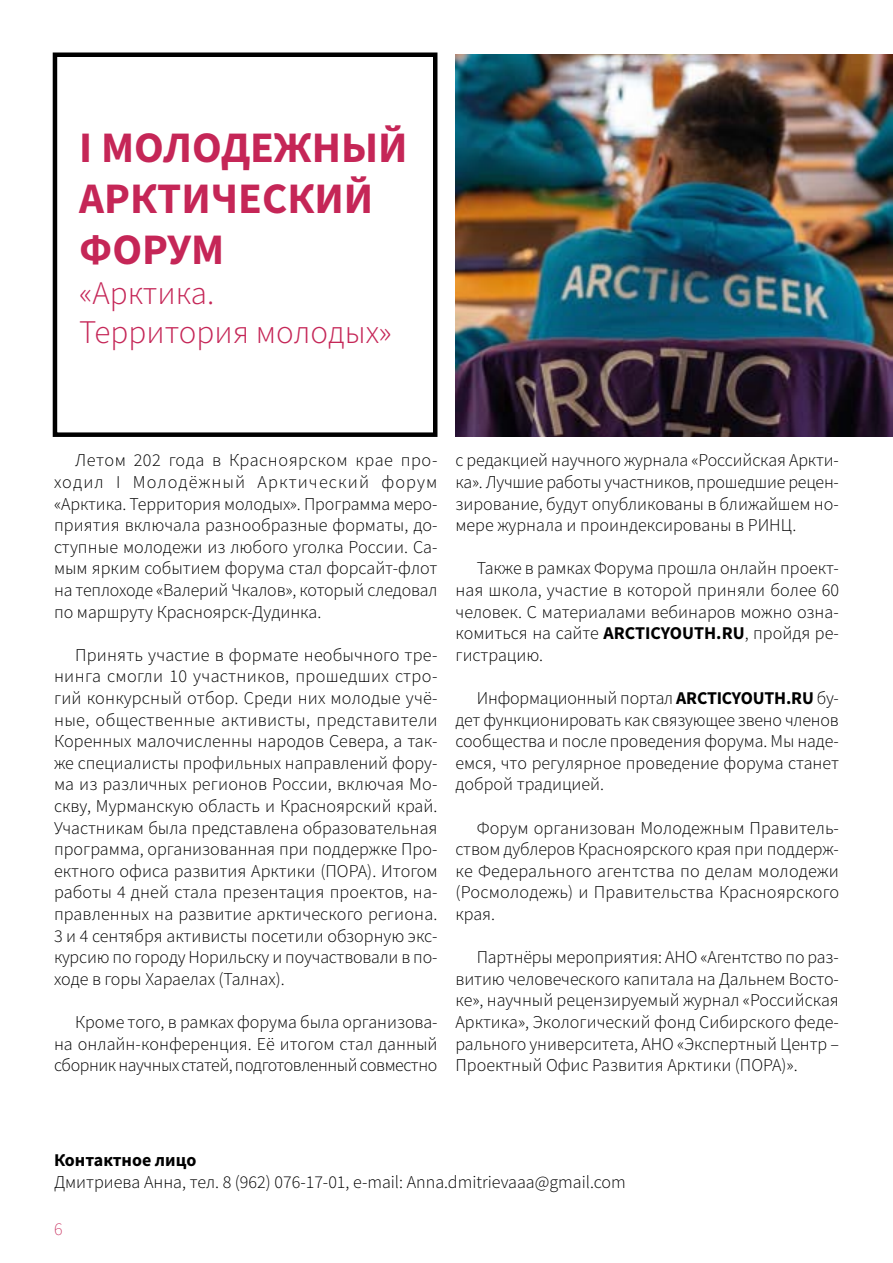
<style>
.page{position:relative;width:893px;height:1263px;background:#fff}
.page>*{position:absolute;margin:0;border:0;box-sizing:border-box;transform-origin:0 0}
.t1{font:700 43.5px/51px "Source Sans Pro";color:#c52657}
.t2{font:300 33px/39.6px "Source Sans Pro";color:#c52657}
.t3{font:300 18px/21.6px "Source Sans Pro";color:#000;text-align:justify}
.t4{font:700 18px "Source Sans Pro";color:#000}
.t5{font:200 18px "Source Sans Pro";color:#c52657}
.s1{font-weight:700}
</style>
<div class="page">
<div style="left:53px;top:52px;width:384px;height:385px;border:4px solid #000"></div>
<img style="left:455px;top:54px;width:438px;height:383px">
<h1 class="t1" style="left:79px;top:121px;width:330px">I МОЛОДЕЖНЫЙ<br>АРКТИЧЕСКИЙ<br>ФОРУМ</h1>
<h2 class="t2" style="left:79px;top:273px;width:314px">«Арктика.<br>Территория молодых»</h2>
<p class="t3" style="left:54px;top:450px;width:385px;text-indent:21px">Летом 202 года в Красноярском крае про&shy;ходил I Молодёжный Арктический форум «Арктика. Территория молодых». Программа меро&shy;приятия включала разнообразные форматы, до&shy;ступные молодежи из любого уголка России. Са&shy;мым ярким событием форума стал форсайт-флот на теплоходе «Валерий Чкалов», который следовал по маршруту Красноярск-Дудинка.</p>
<p class="t3" style="left:54px;top:644px;width:385px;text-indent:21px">Принять участие в формате необычного тре&shy;нинга смогли 10 участников, прошедших стро&shy;гий конкурсный отбор. Среди них молодые учё&shy;ные, общественные активисты, представители Коренных малочисленны народов Севера, а так&shy;же специалисты профильных направлений фору&shy;ма из различных регионов России, включая Мо&shy;скву, Мурманскую область и Красноярский край.<br>Участникам была представлена образовательная программа, организованная при поддержке Про&shy;ектного офиса развития Арктики (ПОРА). Итогом работы 4 дней стала презентация проектов, на&shy;правленных на развитие арктического региона.<br>3 и 4 сентября активисты посетили обзорную экс&shy;курсию по городу Норильску и поучаствовали в по&shy;ходе в горы Хараелах (Талнах).</p>
<p class="t3" style="left:54px;top:1011px;width:385px;text-indent:21px">Кроме того, в рамках форума была организова&shy;на онлайн-конференция. Её итогом стал данный сборник научных статей, подготовленный совместно</p>
<p class="t3" style="left:455px;top:450px;width:385px">с редакцией научного журнала «Российская Аркти&shy;ка». Лучшие работы участников, прошедшие рецен&shy;зирование, будут опубликованы в ближайшем но&shy;мере журнала и проиндексированы в РИНЦ.</p>
<p class="t3" style="left:455px;top:558px;width:385px;text-indent:21px">Также в рамках Форума прошла онлайн проект&shy;ная школа, участие в которой приняли более 60 человек. С материалами вебинаров можно озна&shy;комиться на сайте <span class="s1">ARCTICYOUTH.RU</span>, пройдя ре&shy;гистрацию.</p>
<p class="t3" style="left:455px;top:687px;width:385px;text-indent:21px">Информационный портал <span class="s1">ARCTICYOUTH.RU</span> бу&shy;дет функционировать как связующее звено членов сообщества и после проведения форума. Мы наде&shy;емся, что регулярное проведение форума станет доброй традицией.</p>
<p class="t3" style="left:455px;top:817px;width:385px;text-indent:21px">Форум организован Молодежным Правитель&shy;ством дублеров Красноярского края при поддерж&shy;ке Федерального агентства по делам молодежи (Росмолодежь) и Правительства Красноярского края.</p>
<p class="t3" style="left:455px;top:946px;width:385px;text-indent:21px">Партнёры мероприятия: АНО «Агентство по раз&shy;витию человеческого капитала на Дальнем Восто&shy;ке», научный рецензируемый журнал «Российская Арктика», Экологический фонд Сибирского феде&shy;рального университета, АНО «Экспертный Центр – Проектный Офис Развития Арктики (ПОРА)».</p>
<p class="t4" style="left:54px;top:1148px;width:144px">Контактное лицо</p>
<p class="t3" style="left:54px;top:1171px;width:573px">Дмитриева Анна, тел. 8 (962) 076-17-01, e-mail: Anna.dmitrievaaa@gmail.com</p>
<p class="t5" style="left:54px;top:1218px;width:10px">6</p>
</div>
